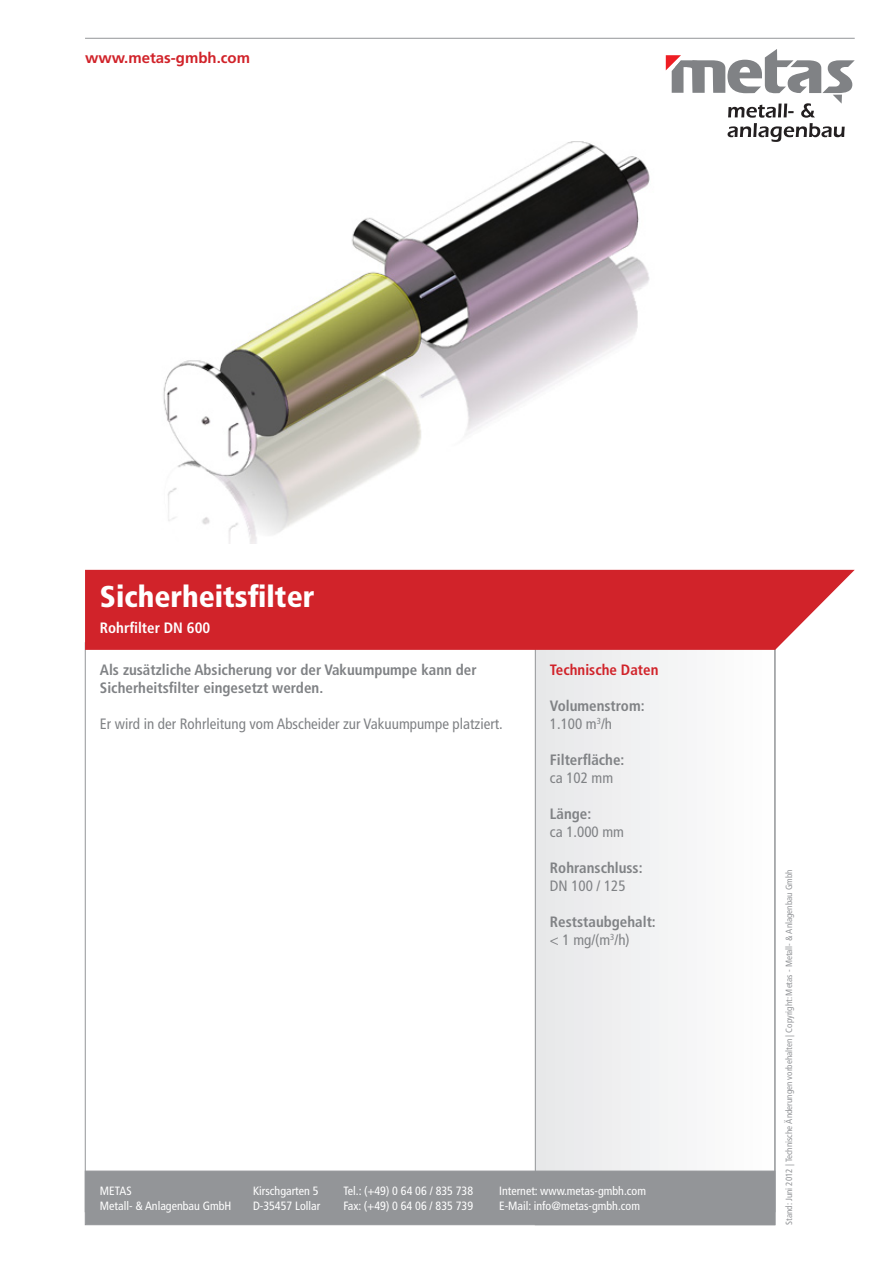
<style>
.page{position:relative;width:893px;height:1263px;background:#fff}
.page>*{position:absolute;margin:0;border:0;box-sizing:border-box;transform-origin:0 0}
.t1{font:900 condensed 30px "Frutiger";color:#fff}
.t2{font:700 condensed 15px/18px "Frutiger";color:#808285}
.t3{font:condensed 15px "Frutiger";color:#808285}
.t4{font:700 15px "Frutiger";color:#d1232a}
.t5{font:700 condensed 15px "Frutiger";color:#d1232a}
.t6{font:700 condensed 15px "Frutiger";color:#fff}
.t7{font:condensed 12px/14.4px "Frutiger";color:#fff}
.t8{font:condensed 9px "Frutiger";color:#939598}
.s1{font-weight:400}
</style>
<div class="page">
<img style="left:163px;top:55px;width:503px;height:489px">
<div style="left:535px;top:643px;width:240px;height:582px;background:#f2f3f4"></div>
<hr style="left:85px;top:38px;width:770px;height:1px;background:#939598">
<svg style="left:666px;top:49px;width:189px;height:93px"></svg>
<div style="left:85px;top:570px;width:770px;height:80px;background:#d1232a"></div>
<div style="left:85px;top:1171px;width:690px;height:54px;background:#939598"></div>
<p class="t4" style="left:85px;top:49px;width:167px">www.metas-gmbh.com</p>
<h1 class="t1" style="left:100px;top:579px;width:216px">Sicherheitsfilter</h1>
<p class="t6" style="left:100px;top:619px;width:112px">Rohrfilter DN 600</p>
<p class="t2" style="left:100px;top:661px;width:378px">Als zusätzliche Absicherung vor der Vakuumpumpe kann der<br>Sicherheitsfilter eingesetzt werden.</p>
<p class="t3" style="left:100px;top:715px;width:404px">Er wird in der Rohrleitung vom Abscheider zur Vakuumpumpe platziert.</p>
<p class="t5" style="left:550px;top:661px;width:110px">Technische Daten</p>
<p class="t2" style="left:550px;top:697px;width:96px">Volumenstrom:<br><span class="s1">1.100 m</span><sup>3</sup><span class="s1">/h</span></p>
<p class="t2" style="left:550px;top:751px;width:76px">Filterfläche:</p>
<p class="t3" style="left:550px;top:769px;width:65px">ca 102 mm</p>
<p class="t2" style="left:550px;top:805px;width:43px">Länge:</p>
<p class="t3" style="left:550px;top:823px;width:76px">ca 1.000 mm</p>
<p class="t2" style="left:550px;top:859px;width:94px">Rohranschluss:</p>
<p class="t3" style="left:550px;top:877px;width:77px">DN 100 / 125</p>
<p class="t2" style="left:550px;top:913px;width:107px">Reststaubgehalt: <span class="s1">&lt; 1 mg/(m</span><sup>3</sup><span class="s1">/h)</span></p>
<p class="t7" style="left:100px;top:1184px;width:133px">METAS<br>Metall- &amp; Anlagenbau GmbH</p>
<p class="t7" style="left:253px;top:1184px;width:69px">Kirschgarten 5<br>D-35457 Lollar</p>
<p class="t7" style="left:343px;top:1184px;width:131px">Tel.: (+49) 0 64 06 / 835 738<br>Fax: (+49) 0 64 06 / 835 739</p>
<p class="t7" style="left:499px;top:1184px;width:148px">Internet: www.metas-gmbh.com<br>E-Mail: info@metas-gmbh.com</p>
<p class="t8" style="left:784px;top:1225px;width:357px;rotate:-90deg">Stand: Juni 2012 | Technische Änderungen vorbehalten | Copyright: Metas - Metall- &amp; Anlagenbau Gmbh</p>
</div>
